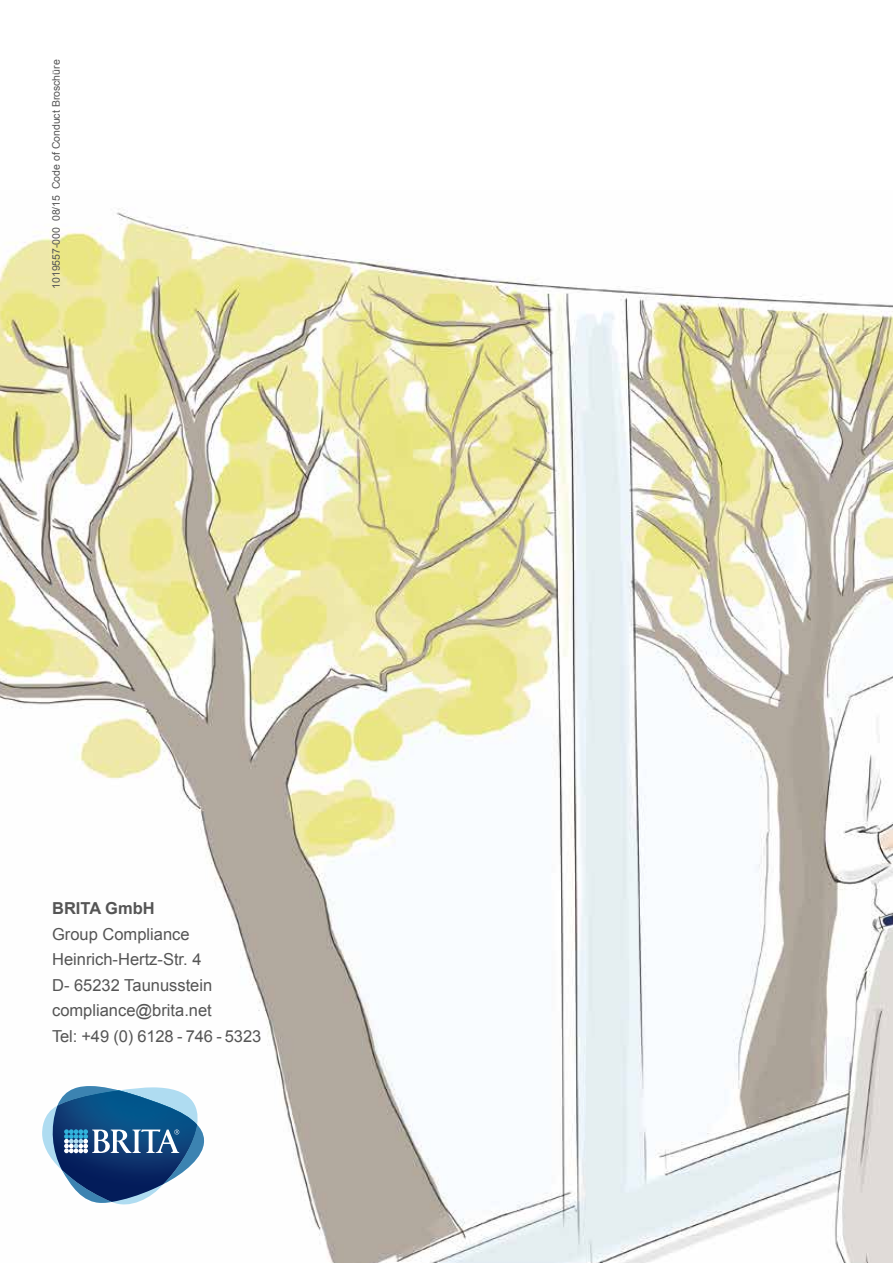
<style>
.page{position:relative;width:893px;height:1263px;background:#fff}
.page>*{position:absolute;margin:0;border:0;box-sizing:border-box;transform-origin:0 0}
.t1{font:16.5px/25.5px "Arial";color:#555}
.t2{font:700 16.5px "Arial";color:#555}
.t3{font:10.5px "Arial";color:#555}
</style>
<div class="page">
<img style="left:0;top:208px;width:893px;height:1055px">
<svg style="left:42px;top:1086px;width:162px;height:124px"></svg>
<p class="t3" style="left:49px;top:289px;width:231px;rotate:-90deg">1019557-000 08/15 Code of Conduct Broschüre</p>
<p class="t2" style="left:52px;top:897px;width:104px">BRITA GmbH</p>
<p class="t1" style="left:52px;top:921px;width:211px">Group Compliance<br>Heinrich-Hertz-Str. 4<br>D- 65232 Taunusstein compliance@brita.net<br>Tel: +49 (0) 6128 - 746 - 5323</p>
</div>
